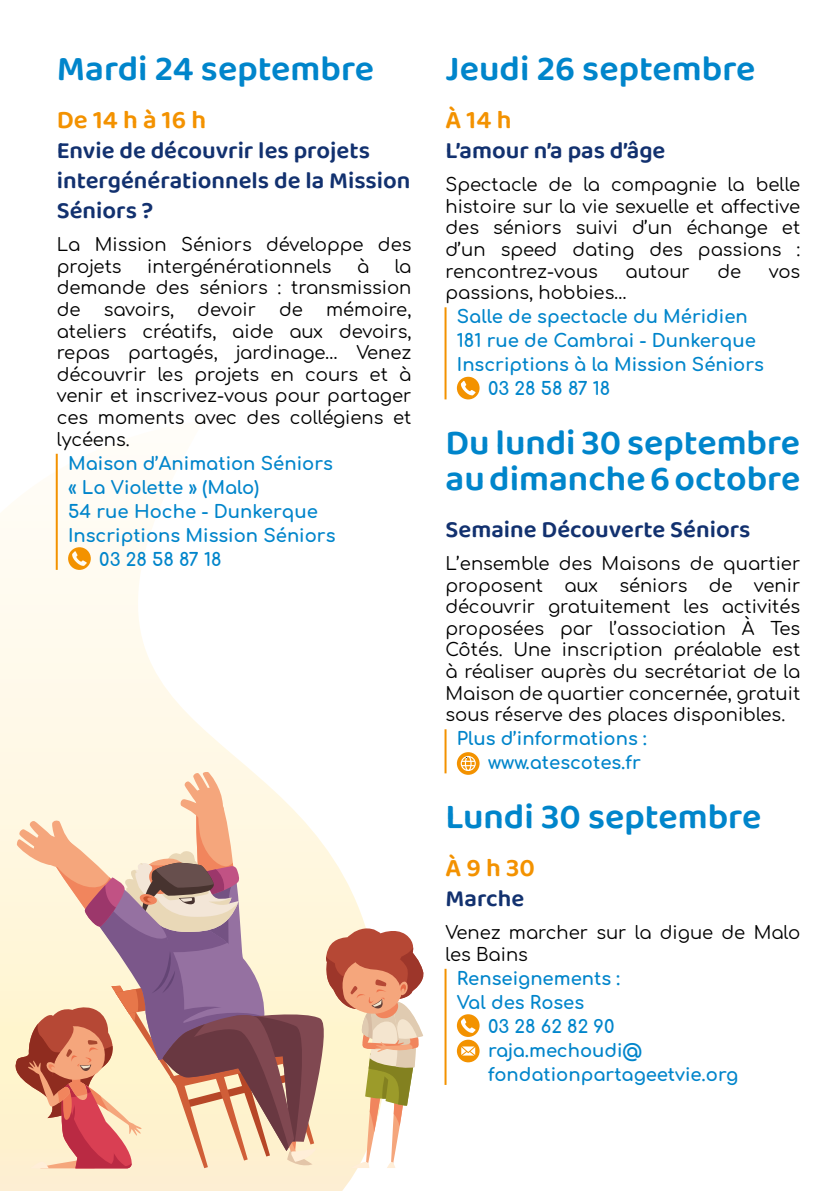
<style>
.page{position:relative;width:840px;height:1191px;background:#fff}
.page>*{position:absolute;margin:0;border:0;box-sizing:border-box;transform-origin:0 0}
.t1{font:600 36px/36px "Baloo Thambi 2";color:#0085cb}
.Horaire{font:600 26px "Baloo Thambi 2";letter-spacing:.005em;color:#f39200}
.Titre{font:600 24px/30px "Baloo Thambi 2";color:#12316f}
.t2{font:18px/21.6px "Comfortaa";color:#000;text-align:justify}
.Infos{font:700 18px/24px "Comfortaa";color:#0085cb}
</style>
<div class="page">
<svg style="left:0;top:453px;width:358px;height:738px"></svg>
<svg style="left:16px;top:772px;width:407px;height:396px;background:#debfb0"></svg>
<hr style="left:56px;top:454px;width:2px;height:116px;background:#f39200">
<svg style="left:68px;top:547px;width:23px;height:23px"></svg>
<hr style="left:444px;top:307px;width:2px;height:92px;background:#f39200">
<hr style="left:444px;top:729px;width:2px;height:44px;background:#f39200">
<hr style="left:444px;top:968px;width:2px;height:117px;background:#f39200">
<svg style="left:456px;top:377px;width:23px;height:22px"></svg>
<svg style="left:456px;top:752px;width:23px;height:23px"></svg>
<svg style="left:456px;top:1014px;width:23px;height:48px"></svg>
<p class="t1" style="left:57px;top:51px;width:319px">Mardi 24 septembre</p>
<p class="Horaire" style="left:57px;top:101px;width:151px">De 14 h à 16 h</p>
<p class="Titre" style="left:57px;top:136px;width:355px">Envie de découvrir les projets intergénérationnels de la Mission<br>Séniors ?</p>
<p class="t2" style="left:57px;top:231px;width:356px">La Mission Séniors développe des projets</p>
<p class="t2" style="left:147px;top:253px;width:186px">intergénérationnels</p>
<p class="t2" style="left:357px;top:253px;width:14px">à</p>
<p class="t2" style="left:57px;top:253px;width:356px;text-indent:338px">la demande des séniors : transmission de</p>
<p class="t2" style="left:57px;top:296px;width:356px;text-indent:269px">mémoire, ateliers créatifs, aide aux devoirs, repas partagés, jardinage… Venez découvrir les projets en cours et à venir et inscrivez-vous pour partager ces moments avec des collégiens et lycéens.</p>
<p class="Infos" style="left:68px;top:449px;width:266px">Maison d’Animation Séniors « La Violette » (Malo)<br>54 rue Hoche - Dunkerque</p>
<p class="Infos" style="left:99px;top:521px;width:237px;text-indent:-31px">Inscriptions Mission Séniors<br>03 28 58 87 18</p>
<p class="t2" style="left:104px;top:296px;width:72px">savoirs,</p>
<p class="t2" style="left:197px;top:296px;width:60px">devoir</p>
<p class="t2" style="left:279px;top:296px;width:25px">de</p>
<p class="t1" style="left:445px;top:51px;width:311px">Jeudi 26 septembre</p>
<p class="Horaire" style="left:445px;top:101px;width:67px">À 14 h</p>
<p class="Titre" style="left:445px;top:136px;width:221px">L’amour n’a pas d’âge</p>
<p class="t2" style="left:445px;top:171px;width:356px">Spectacle de la compagnie la belle histoire sur la vie sexuelle et affective des séniors suivi d’un échange et d’un speed dating des passions : rencontrez-vous</p>
<p class="t2" style="left:625px;top:258px;width:66px">autour</p>
<p class="t2" style="left:717px;top:258px;width:25px">de</p>
<p class="t2" style="left:768px;top:258px;width:33px">vos</p>
<p class="t2" style="left:445px;top:279px;width:183px">passions, hobbies…</p>
<p class="Infos" style="left:456px;top:302px;width:300px">Salle de spectacle du Méridien<br>181 rue de Cambrai - Dunkerque</p>
<p class="Infos" style="left:456px;top:350px;width:308px">Inscriptions à la Mission Séniors</p>
<p class="Infos" style="left:488px;top:374px;width:124px">03 28 58 87 18</p>
<p class="t1" style="left:445px;top:425px;width:356px">Du lundi 30 septembre au dimanche 6 octobre</p>
<p class="Titre" style="left:445px;top:515px;width:306px">Semaine Découverte Séniors</p>
<p class="t2" style="left:445px;top:550px;width:356px">L’ensemble des Maisons de quartier proposent aux séniors de venir découvrir gratuitement les activités proposées par l’association À Tes Côtés. Une inscription préalable est à réaliser auprès du secrétariat de la Maison de quartier concernée, gratuit sous réserve des places disponibles.</p>
<p class="Infos" style="left:488px;top:724px;width:160px;text-indent:-31px">Plus d’informations : www.atescotes.fr</p>
<p class="t1" style="left:445px;top:799px;width:317px">Lundi 30 septembre</p>
<p class="Horaire" style="left:445px;top:848px;width:91px">À 9 h 30</p>
<p class="Titre" style="left:445px;top:884px;width:80px">Marche</p>
<p class="t2" style="left:445px;top:919px;width:356px">Venez marcher sur la digue de Malo les Bains</p>
<p class="Infos" style="left:456px;top:964px;width:164px">Renseignements :</p>
<p class="Infos" style="left:456px;top:988px;width:129px">Val des Roses</p>
<p class="Infos" style="left:488px;top:1012px;width:128px">03 28 62 82 90</p>
<p class="Infos" style="left:488px;top:1036px;width:156px">raja.mechoudi@</p>
<p class="Infos" style="left:488px;top:1060px;width:251px">fondationpartageetvie.org</p>
</div>
